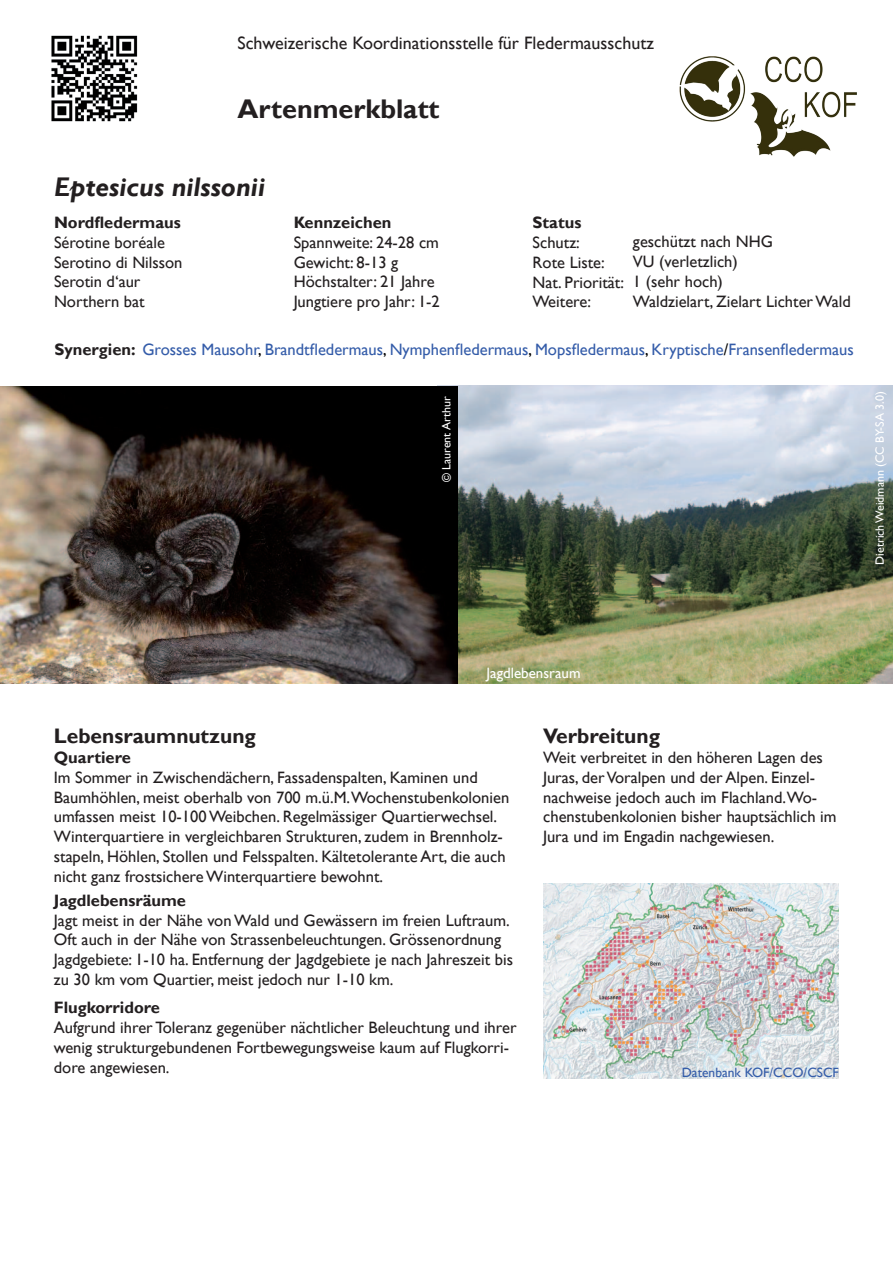
<style>
.page{position:relative;width:893px;height:1263px;background:#fff}
.page>*{position:absolute;margin:0;border:0;box-sizing:border-box;transform-origin:0 0}
.t1{font:italic 700 27px "Gill Sans";color:#231f20}
.t2{font:700 27px "Gill Sans";color:#231f20}
.t3{font:700 21px "Gill Sans";color:#231f20}
.t4{font:18px "Gill Sans";color:#231f20}
.t5{font:16.5px/19.8px "Gill Sans";color:#231f20}
.t6{font:16.5px "Gill Sans";color:#345ca9}
.t7{font:700 16.5px "Gill Sans";color:#231f20}
.t8{font:15px "Gill Sans";color:#fff}
.t9{font:13.5px "Gill Sans";color:#345ca9}
.t10{font:12px "Gill Sans";color:#fff}
.s1{font-weight:700;color:#231f20}
.s2{color:#000}
</style>
<div class="page">
<img style="left:679px;top:56px;width:178px;height:101px">
<img style="left:457px;top:386px;width:436px;height:298px">
<img style="left:543px;top:883px;width:296px;height:195px">
<img style="left:51px;top:35px;width:87px;height:87px">
<img style="left:0;top:386px;width:457px;height:298px">
<p class="t4" style="left:237px;top:33px;width:418px">Schweizerische Koordinationsstelle für Fledermausschutz</p>
<h1 class="t2" style="left:237px;top:93px;width:204px">Artenmerkblatt</h1>
<h1 class="t1" style="left:54px;top:171px;width:212px">Eptesicus nilssonii</h1>
<p class="t7" style="left:54px;top:213px;width:128px">Nordfledermaus</p>
<p class="t5" style="left:54px;top:233px;width:130px">Sérotine boréale<br>Serotino di Nilsson<br>Serotin d‘aur<br>Northern bat</p>
<p class="t7" style="left:294px;top:212px;width:99px">Kennzeichen</p>
<p class="t5" style="left:294px;top:233px;width:148px">Spannweite: 24-28 cm<br>Gewicht: 8-13 g<br>Höchstalter: 21 Jahre<br>Jungtiere pro Jahr: 1-2</p>
<p class="t7" style="left:533px;top:213px;width:50px">Status</p>
<p class="t5" style="left:533px;top:233px;width:93px">Schutz:<br>Rote Liste:<br>Nat. Priorität:<br>Weitere:</p>
<p class="t5" style="left:633px;top:232px;width:219px">geschützt nach NHG<br>VU (verletzlich)<br>1 (sehr hoch)<br>Waldzielart, Zielart Lichter Wald</p>
<p class="t6" style="left:54px;top:340px;width:801px"><span class="s1">Synergien:</span> Grosses Mausohr<span class="s2">,</span> Brandtfledermaus<span class="s2">,</span> Nymphenfledermaus<span class="s2">,</span> Mopsfledermaus<span class="s2">,</span> Kryptische<span class="s2">/</span>Fransenfledermaus</p>
<p class="t10" style="left:439px;top:482px;width:87px;rotate:-90deg">© Laurent Arthur</p>
<p class="t10" style="left:873px;top:564px;width:175px;rotate:-90deg">Dietrich Weidmann (CC BY-SA 3.0)</p>
<p class="t8" style="left:486px;top:664px;width:96px">Jagdlebensraum</p>
<p class="t3" style="left:54px;top:723px;width:204px">Lebensraumnutzung</p>
<p class="t7" style="left:54px;top:747px;width:78px">Quartiere</p>
<p class="t5" style="left:54px;top:767px;width:457px">Im Sommer in Zwischendächern, Fassadenspalten, Kaminen und Baumhöhlen, meist oberhalb von 700 m.ü.M.Wochenstubenkolonien umfassen meist 10-100 Weibchen. Regelmässiger Quartierwechsel.<br>Winterquartiere in vergleichbaren Strukturen, zudem in Brennholz&shy;stapeln, Höhlen, Stollen und Felsspalten. Kältetolerante Art, die auch nicht ganz frostsichere Winterquartiere bewohnt.</p>
<p class="t7" style="left:54px;top:890px;width:134px">Jagdlebensräume</p>
<p class="t5" style="left:54px;top:910px;width:461px">Jagt meist in der Nähe von Wald und Gewässern im freien Luftraum.<br>Oft auch in der Nähe von Strassenbeleuchtungen. Grössenordnung Jagdgebiete: 1-10 ha. Entfernung der Jagdgebiete je nach Jahreszeit bis zu 30 km vom Quartier, meist jedoch nur 1-10 km.</p>
<p class="t7" style="left:54px;top:998px;width:108px">Flugkorridore</p>
<p class="t5" style="left:54px;top:1018px;width:464px">Aufgrund ihrer Toleranz gegenüber nächtlicher Beleuchtung und ihrer wenig strukturgebundenen Fortbewegungsweise kaum auf Flugkorri&shy;dore angewiesen.</p>
<p class="t3" style="left:543px;top:723px;width:118px">Verbreitung</p>
<p class="t5" style="left:543px;top:748px;width:295px">Weit verbreitet in den höheren Lagen des Juras, der Voralpen und der Alpen. Einzel&shy;nachweise jedoch auch im Flachland.Wo&shy;chenstubenkolonien bisher hauptsächlich im Jura und im Engadin nachgewiesen.</p>
<p class="t9" style="left:682px;top:1064px;width:159px">Datenbank KOF/CCO/CSCF</p>
</div>
